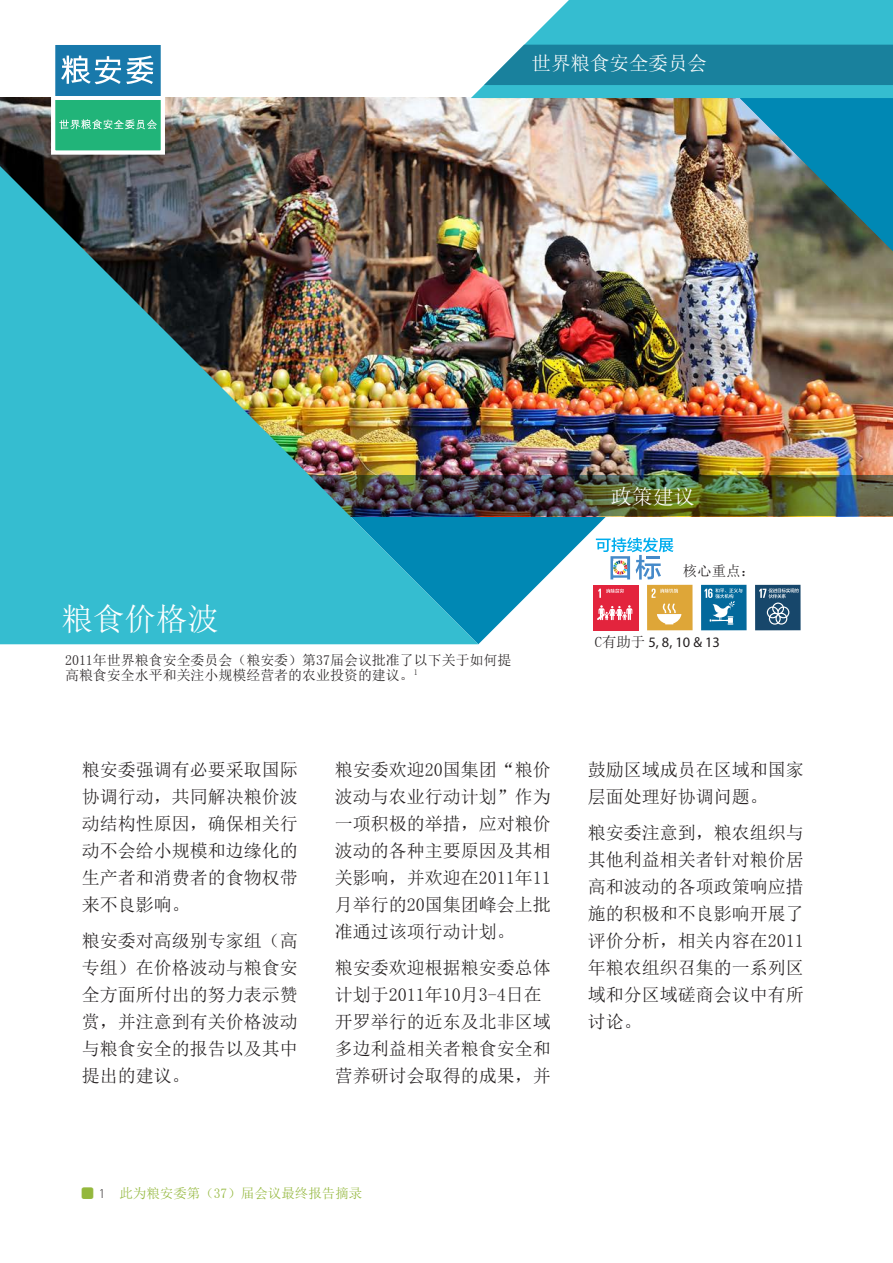
<style>
.page{position:relative;width:893px;height:1263px;background:#fff}
.page>*{position:absolute;margin:0;border:0;box-sizing:border-box;transform-origin:0 0}
.t1{font:31.5px "N Sim Sun";color:#fff}
.t2{font:21px "N Sim Sun";color:#fff}
.t3{font:19.5px "N Sim Sun";color:#fff}
.t4{font:18px/27px "N Sim Sun";color:#231f20;text-align:justify}
.t5{font:14.4px "Myriad Pro";color:#231f20}
.t6{font:14.4px "N Sim Sun";color:#231f20}
.t7{font:13.95px/15px "N Sim Sun";color:#231f20}
.t8{font:13.5px "N Sim Sun";color:#94b83d}
.s1{font-family:"N Sim Sun"}
.s2{font-family:"Myriad Pro";font-weight:300;color:#231f20}
</style>
<div class="page">
<svg style="left:478px;top:516px;width:134px;height:128px;fill:#0088b4"></svg>
<img style="left:0;top:97px;width:893px;height:379px">
<img style="left:478px;top:476px;width:415px;height:40px">
<img style="left:0;top:166px;width:478px;height:478px">
<div style="left:53px;top:43px;width:110px;height:54px;background:#1879ab"></div>
<div style="left:53px;top:98px;width:110px;height:55px;background:#21b479"></div>
<hr style="left:53px;top:96px;width:110px;height:3px;background:#fff">
<svg style="left:61px;top:56px;width:92px;height:28px"></svg>
<svg style="left:59px;top:119px;width:98px;height:10px"></svg>
<div style="left:51px;top:41px;width:114px;height:114px;border:4px solid #fff"></div>
<img style="left:471px;top:0;width:422px;height:251px">
<svg style="left:596px;top:537px;width:77px;height:42px"></svg>
<div style="left:647px;top:585px;width:46px;height:45px;background:#dea638"></div>
<svg style="left:652px;top:588px;width:29px;height:36px"></svg>
<div style="left:701px;top:585px;width:46px;height:45px;background:#03699c"></div>
<svg style="left:704px;top:588px;width:38px;height:37px"></svg>
<div style="left:755px;top:585px;width:46px;height:45px;background:#17476b"></div>
<svg style="left:759px;top:588px;width:40px;height:37px"></svg>
<div style="left:593px;top:585px;width:46px;height:45px;background:#e3243d"></div>
<svg style="left:597px;top:605px;width:35px;height:16px"></svg>
<svg style="left:598px;top:589px;width:26px;height:9px"></svg>
<p class="t3" style="left:531px;top:54px;width:177px">世界粮食安全委员会</p>
<p class="t2" style="left:611px;top:486px;width:85px">政策建议</p>
<h1 class="t1" style="left:62px;top:603px;width:159px">粮食价格波</h1>
<p class="t7" style="left:65px;top:652px;width:448px">2011年世界粮食安全委员会（粮安委）第37届会议批准了以下关于如何提高粮食安全水平和关注小规模经营者的农业投资的建议。<sup>1</sup></p>
<p class="t4" style="left:82px;top:756px;width:217px">粮安委强调有必要采取国际协调行动，共同解决粮价波动结构性原因，确保相关行动不会给小规模和边缘化的生产者和消费者的食物权带来不良影响。</p>
<p class="t4" style="left:82px;top:927px;width:217px">粮安委对高级别专家组（高专组）在价格波动与粮食安全方面所付出的努力表示赞赏，并注意到有关价格波动与粮食安全的报告以及其中提出的建议。</p>
<p class="t4" style="left:335px;top:756px;width:217px">粮安委欢迎20国集团“粮价波动与农业行动计划”作为一项积极的举措，应对粮价波动的各种主要原因及其相关影响，并欢迎在2011年11月举行的20国集团峰会上批准通过该项行动计划。</p>
<p class="t4" style="left:335px;top:954px;width:217px;text-align:left">粮安委欢迎根据粮安委总体计划于2011年10月3-4日在开罗举行的近东及北非区域多边利益相关者粮食安全和营养研讨会取得的成果，并</p>
<p class="t6" style="left:683px;top:563px;width:74px">核心重点：</p>
<p class="t5" style="left:595px;top:633px;width:127px"><span class="s1">C有助于</span> 5, 8, 10 &amp; 13</p>
<p class="t4" style="left:588px;top:756px;width:217px">鼓励区域成员在区域和国家层面处理好协调问题。</p>
<p class="t4" style="left:588px;top:819px;width:217px">粮安委注意到，粮农组织与其他利益相关者针对粮价居高和波动的各项政策响应措施的积极和不良影响开展了评价分析，相关内容在2011年粮农组织召集的一系列区域和分区域磋商会议中有所讨论。</p>
<p class="t8" style="left:99px;top:1187px;width:265px"><span class="s2">1</span> 此为粮安委第（37）届会议最终报告摘录</p>
</div>
